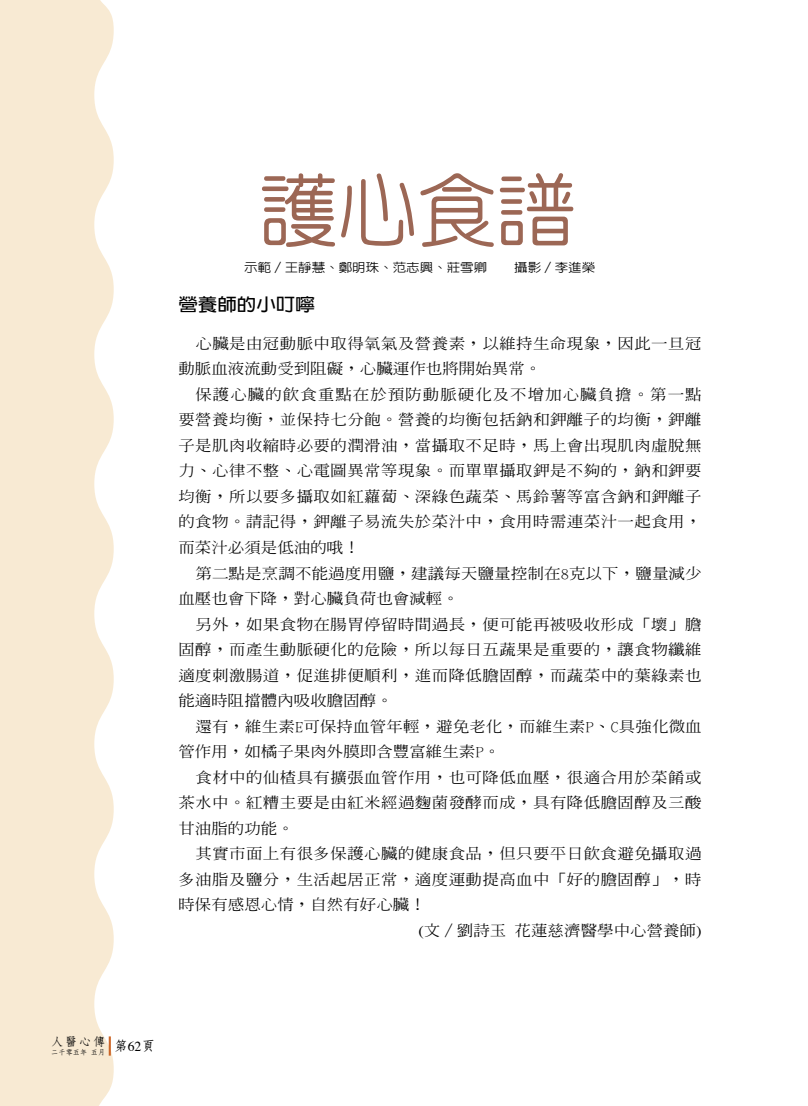
<style>
.page{position:relative;width:808px;height:1106px;background:#fff}
.page>*{position:absolute;margin:0;border:0;box-sizing:border-box;transform-origin:0 0}
.正常{font:500 79.5px "Yen Round";color:#9c6755}
.中標2{font:700 17.55px "New Gothic";color:#000;scale:1.11 1}
.內文{font:500 14.85px/25.5px "Inn Ming";letter-spacing:.025em;color:#000;text-align:justify;scale:1.11 1}
.內文-2{font:500 14.85px/25.5px "Inn Ming";letter-spacing:.005em;color:#000;scale:1.11 1}
.內文-3{font:500 14.85px "Inn Ming";color:#000;scale:1.11 1}
.正常-2{font:700 13.65px "Nan Sung";color:#000}
.正常-3{font:500 12.15px "Lin Gothic";color:#000;scale:1.11 1}
.正常-4{font:700 11.7px "Nan Sung";color:#000;scale:1.05 1}
.正常-5{font:700 7.2px "Nan Sung";color:#000}
.s1{font-family:"Times";font-weight:400}
</style>
<div class="page">
<svg style="left:0;top:0;width:114px;height:1106px;background:#f8ebd6"></svg>
<svg style="left:109px;top:1036px;width:2px;height:19px"></svg>
<p class="正常" style="left:258px;top:170px;width:319px">護心食譜</p>
<p class="正常-3" style="left:244px;top:261px;width:318px">示範／王靜慧、鄭明珠、范志興、莊雪卿　　攝影／李進榮</p>
<p class="中標2" style="left:178px;top:296px;width:124px">營養師的小叮嚀</p>
<p class="內文" style="left:178px;top:330px;width:473px;text-indent:17px">心臟是由冠動脈中取得氧氣及營養素，以維持生命現象，因此一旦冠動脈血液流動受到阻礙，心臟運作也將開始異常。</p>
<p class="內文" style="left:178px;top:381px;width:473px;text-indent:17px">保護心臟的飲食重點在於預防動脈硬化及不增加心臟負擔。第一點要營養均衡，並保持七分飽。營養的均衡包括鈉和鉀離子的均衡，鉀離子是肌肉收縮時必要的潤滑油，當攝取不足時，馬上會出現肌肉虛脫無力、心律不整、心電圖異常等現象。而單單攝取鉀是不夠的，鈉和鉀要均衡，所以要多攝取如紅蘿蔔、深綠色蔬菜、馬鈴薯等富含鈉和鉀離子的食物。請記得，鉀離子易流失於菜汁中，食用時需連菜汁一起食用，而菜汁必須是低油的哦！</p>
<p class="內文-2" style="left:178px;top:560px;width:473px;text-indent:17px">第二點是烹調不能過度用鹽，建議每天鹽量控制在8克以下，鹽量減少血壓也會下降，對心臟負荷也會減輕。</p>
<p class="內文" style="left:178px;top:611px;width:473px;text-indent:17px">另外，如果食物在腸胃停留時間過長，便可能再被吸收形成「壞」膽固醇，而產生動脈硬化的危險，所以每日五蔬果是重要的，讓食物纖維適度刺激腸道，促進排便順利，進而降低膽固醇，而蔬菜中的葉綠素也能適時阻擋體內吸收膽固醇。</p>
<p class="內文-2" style="left:178px;top:713px;width:473px;text-indent:17px">還有，維生素E可保持血管年輕，避免老化，而維生素P、C具強化微血管作用，如橘子果肉外膜即含豐富維生素P。</p>
<p class="內文" style="left:178px;top:764px;width:473px;text-indent:17px">食材中的仙楂具有擴張血管作用，也可降低血壓，很適合用於菜餚或茶水中。紅糟主要是由紅米經過麴菌發酵而成，具有降低膽固醇及三酸甘油脂的功能。</p>
<p class="內文" style="left:178px;top:841px;width:473px;text-indent:17px">其實市面上有很多保護心臟的健康食品，但只要平日飲食避免攝取過多油脂及鹽分，生活起居正常，適度運動提高血中「好的膽固醇」，時時保有感恩心情，自然有好心臟！</p>
<p class="內文-3" style="left:418px;top:922px;width:257px"><span class="s1">(</span>文／劉詩玉 花蓮慈濟醫學中心營養師<span class="s1">)</span></p>
<p class="正常-4" style="left:51px;top:1035px;width:53px">人醫心傳</p>
<p class="正常-5" style="left:51px;top:1048px;width:56px">二千零五年 五月</p>
<p class="正常-2" style="left:114px;top:1038px;width:43px">第<span class="s1">62</span>頁</p>
</div>
